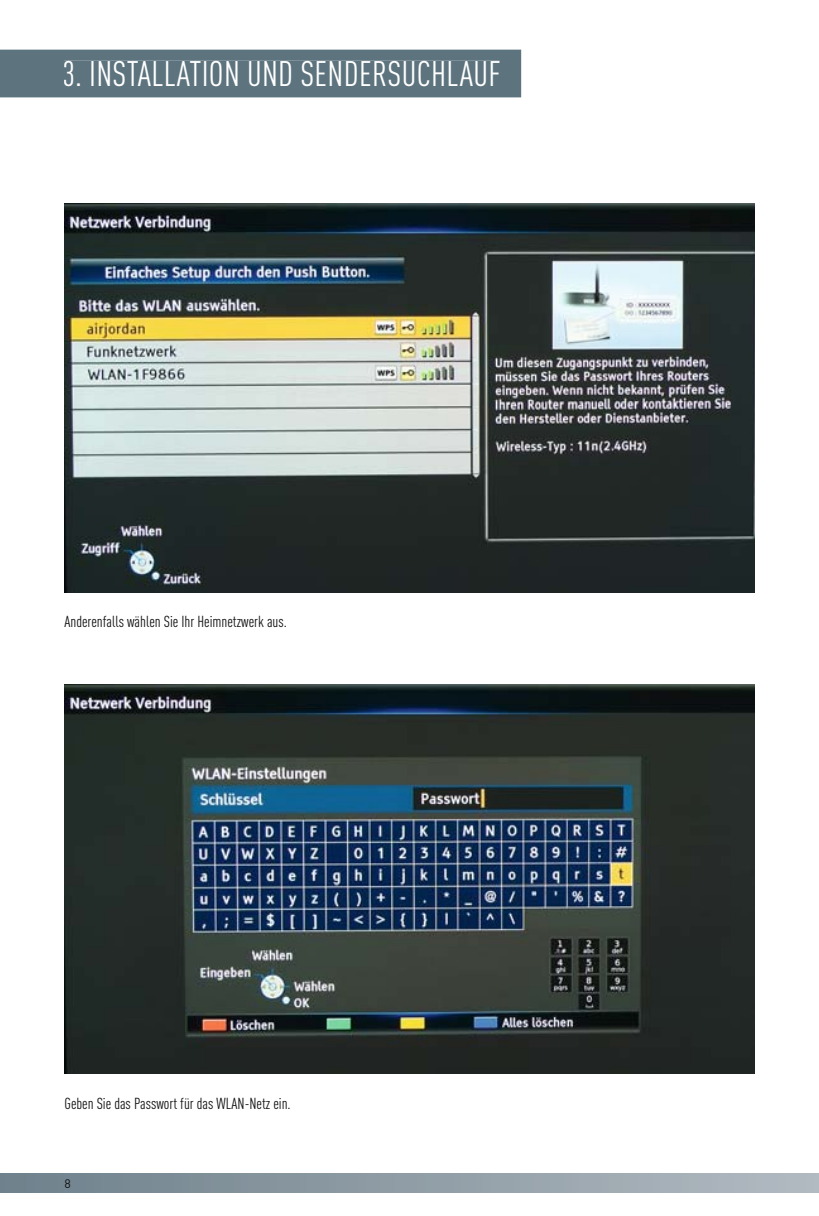
<style>
.page{position:relative;width:819px;height:1216px;background:#fff}
.page>*{position:absolute;margin:0;border:0;box-sizing:border-box;transform-origin:0 0}
.t1{font:condensed 35px "DIN Pro";letter-spacing:.01em;color:#fff}
.t2{font:condensed 15.75px "DIN Pro";color:#141314}
.t3{font:12.25px "DINOT";color:#141314}
</style>
<div class="page">
<div style="left:0;top:1173px;width:819px;height:19px;background:linear-gradient(to right,#6e818b,#b2bac1)"></div>
<img style="left:64px;top:203px;width:690px;height:389px">
<img style="left:64px;top:685px;width:690px;height:388px">
<div style="left:0;top:50px;width:521px;height:47px;background:#5d747f"></div>
<div style="left:64px;top:61px;width:435px;height:25px;background:#5d747f"></div>
<h1 class="t1" style="left:63px;top:61px;width:440px">3. INSTALLATION UND SENDERSUCHLAUF</h1>
<p class="t2" style="left:64px;top:616px;width:224px">Anderenfalls wählen Sie Ihr Heimnetzwerk aus.</p>
<p class="t2" style="left:64px;top:1097px;width:228px">Geben Sie das Passwort für das WLAN-Netz ein.</p>
<p class="t3" style="left:64px;top:1179px;width:8px">8</p>
</div>
